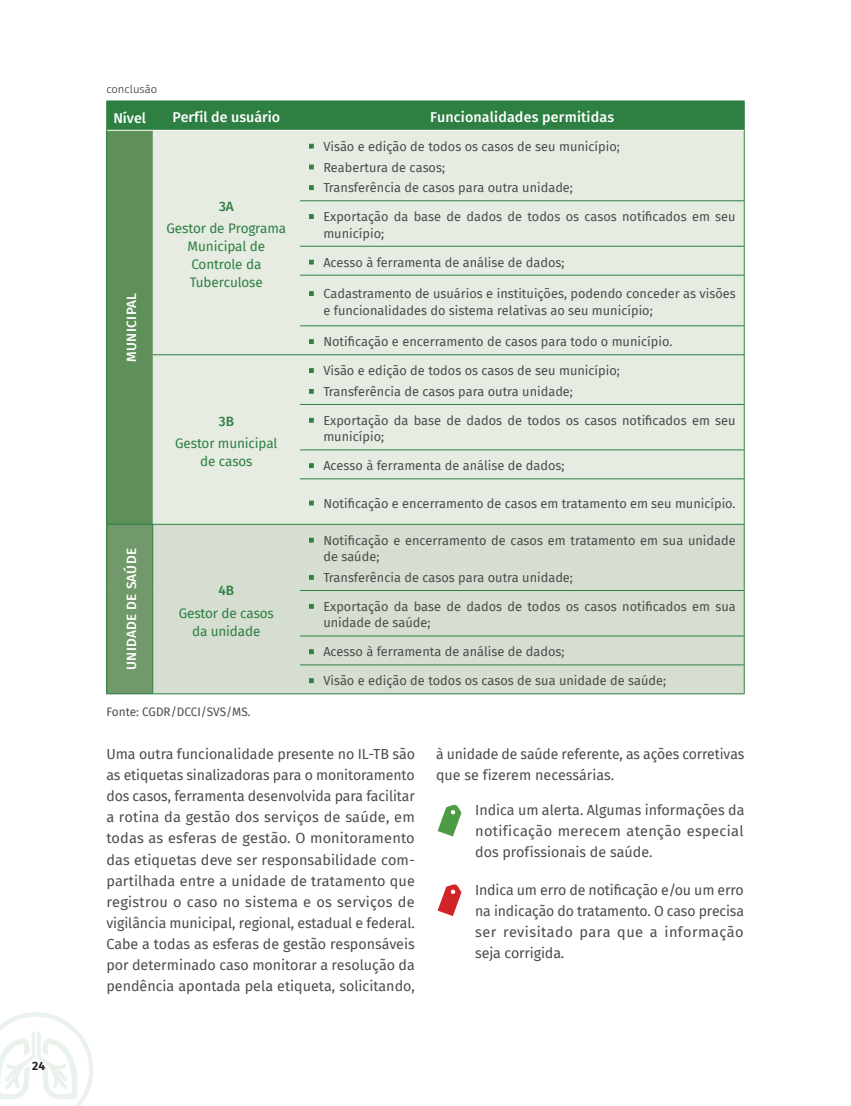
<style>
.page{position:relative;width:851px;height:1106px;background:#fff}
.page>*{position:absolute;margin:0;border:0;box-sizing:border-box;transform-origin:0 0}
.t1{font:14.25px/21px "Fira Sans";color:#4b4c4d}
.t2{font:500 14.25px "Fira Sans";letter-spacing:.01em;color:#fff}
.t3{font:13.5px/18px "Fira Sans";letter-spacing:-.01em;color:#2d7f42;text-align:center}
.t4{font:500 13.5px "Fira Sans";letter-spacing:.03em;color:#fff}
.t5{font:500 13.5px "Fira Sans";color:#2d7f42}
.t6{font:12.75px/16.5px "Fira Sans";color:#4b4c4d}
.t7{font:12px "Fira Sans";color:#4b4c4d}
.t8{font:700 12px "Fira Sans";color:#231f20}
.t9{font:300 11.25px "Fira Sans";color:#231f20}
</style>
<div class="page">
<svg style="left:0;top:1012px;width:93px;height:94px"></svg>
<div style="left:107px;top:130px;width:46px;height:394px;background:#5f905a"></div>
<div style="left:153px;top:131px;width:590px;height:393px;background:#e6ece2"></div>
<div style="left:107px;top:524px;width:46px;height:170px;background:#72996b"></div>
<div style="left:153px;top:525px;width:590px;height:168px;background:#d5ded0"></div>
<div style="left:106px;top:101px;width:638px;height:29px;background:#2d7f42"></div>
<hr style="left:106px;top:130px;width:1px;height:71px;background:#2d7f42">
<hr style="left:106px;top:201px;width:1px;height:45px;background:#2d7f42">
<svg style="left:106px;top:246px;width:1px;height:29px"></svg>
<hr style="left:106px;top:275px;width:1px;height:51px;background:#2d7f42">
<svg style="left:106px;top:326px;width:1px;height:29px"></svg>
<hr style="left:106px;top:355px;width:1px;height:49px;background:#2d7f42">
<hr style="left:106px;top:404px;width:1px;height:46px;background:#2d7f42">
<svg style="left:106px;top:450px;width:1px;height:29px"></svg>
<hr style="left:106px;top:479px;width:1px;height:45px;background:#2d7f42">
<hr style="left:743px;top:130px;width:1px;height:71px;background:#2d7f42">
<hr style="left:743px;top:201px;width:1px;height:45px;background:#2d7f42">
<svg style="left:743px;top:246px;width:1px;height:29px"></svg>
<hr style="left:743px;top:275px;width:1px;height:51px;background:#2d7f42">
<svg style="left:743px;top:326px;width:1px;height:28px"></svg>
<hr style="left:743px;top:355px;width:1px;height:49px;background:#2d7f42">
<hr style="left:743px;top:404px;width:1px;height:46px;background:#2d7f42">
<svg style="left:743px;top:450px;width:1px;height:29px"></svg>
<hr style="left:743px;top:479px;width:1px;height:45px;background:#2d7f42">
<hr style="left:300px;top:200px;width:443px;height:1px;background:#2d7f42">
<hr style="left:300px;top:246px;width:443px;height:1px;background:#2d7f42">
<hr style="left:300px;top:275px;width:443px;height:1px;background:#2d7f42">
<hr style="left:300px;top:325px;width:443px;height:1px;background:#2d7f42">
<hr style="left:300px;top:404px;width:443px;height:1px;background:#2d7f42">
<hr style="left:300px;top:449px;width:443px;height:1px;background:#2d7f42">
<hr style="left:300px;top:478px;width:443px;height:1px;background:#2d7f42">
<hr style="left:743px;top:524px;width:1px;height:66px;background:#2d7f42">
<hr style="left:743px;top:590px;width:1px;height:46px;background:#2d7f42">
<svg style="left:743px;top:636px;width:1px;height:57px"></svg>
<hr style="left:153px;top:693px;width:147px;height:1px;background:#2d7f42">
<hr style="left:300px;top:693px;width:444px;height:1px;background:#2d7f42">
<hr style="left:106px;top:524px;width:1px;height:66px;background:#2d7f42">
<hr style="left:106px;top:590px;width:1px;height:46px;background:#2d7f42">
<svg style="left:106px;top:636px;width:1px;height:57px"></svg>
<hr style="left:107px;top:524px;width:46px;height:1px;background:#2d7f42">
<hr style="left:152px;top:524px;width:1px;height:66px;background:#2d7f42">
<hr style="left:152px;top:590px;width:1px;height:46px;background:#2d7f42">
<svg style="left:152px;top:636px;width:1px;height:57px"></svg>
<hr style="left:106px;top:693px;width:47px;height:1px;background:#2d7f42">
<hr style="left:300px;top:590px;width:443px;height:1px;background:#2d7f42">
<hr style="left:300px;top:635px;width:443px;height:1px;background:#2d7f42">
<hr style="left:300px;top:664px;width:443px;height:1px;background:#2d7f42">
<hr style="left:153px;top:354px;width:147px;height:1px;background:#2d7f42">
<hr style="left:300px;top:354px;width:444px;height:1px;background:#2d7f42">
<hr style="left:153px;top:524px;width:147px;height:1px;background:#2d7f42">
<hr style="left:300px;top:524px;width:444px;height:1px;background:#2d7f42">
<hr style="left:107px;top:130px;width:46px;height:1px;background:#fff">
<svg style="left:437px;top:804px;width:24px;height:32px"></svg>
<svg style="left:437px;top:884px;width:24px;height:32px"></svg>
<svg style="left:309px;top:144px;width:5px;height:4px"></svg>
<svg style="left:309px;top:164px;width:5px;height:5px"></svg>
<svg style="left:309px;top:185px;width:5px;height:5px"></svg>
<svg style="left:309px;top:214px;width:5px;height:5px"></svg>
<svg style="left:309px;top:260px;width:5px;height:4px"></svg>
<svg style="left:309px;top:291px;width:5px;height:5px"></svg>
<svg style="left:309px;top:339px;width:5px;height:5px"></svg>
<svg style="left:309px;top:368px;width:5px;height:5px"></svg>
<svg style="left:309px;top:389px;width:5px;height:5px"></svg>
<svg style="left:309px;top:418px;width:5px;height:4px"></svg>
<svg style="left:309px;top:463px;width:5px;height:5px"></svg>
<svg style="left:309px;top:500px;width:5px;height:5px"></svg>
<svg style="left:309px;top:538px;width:5px;height:4px"></svg>
<svg style="left:309px;top:575px;width:5px;height:5px"></svg>
<svg style="left:309px;top:604px;width:5px;height:4px"></svg>
<svg style="left:309px;top:649px;width:5px;height:5px"></svg>
<svg style="left:309px;top:678px;width:5px;height:5px"></svg>
<p class="t8" style="left:32px;top:1055px;width:14px">24</p>
<p class="t9" style="left:106px;top:82px;width:52px">conclusão</p>
<p class="t2" style="left:113px;top:106px;width:34px">Nível</p>
<p class="t2" style="left:172px;top:106px;width:109px">Perfil de usuário</p>
<p class="t2" style="left:430px;top:106px;width:186px">Funcionalidades permitidas</p>
<p class="t4" style="left:120px;top:362px;width:69px;rotate:-90deg">Municipal</p>
<p class="t5" style="left:219px;top:195px;width:16px">3A</p>
<p class="t3" style="left:166px;top:219px;width:121px">Gestor de Programa<br>Municipal de<br>Controle da<br>Tuberculose</p>
<p class="t5" style="left:219px;top:410px;width:17px">3B</p>
<p class="t3" style="left:175px;top:434px;width:104px">Gestor municipal de casos</p>
<p class="t4" style="left:120px;top:670px;width:122px;rotate:-90deg">Unidade de Saúde</p>
<p class="t5" style="left:218px;top:579px;width:17px">4B</p>
<p class="t3" style="left:179px;top:603px;width:97px">Gestor de casos da unidade</p>
<p class="t7" style="left:106px;top:703px;width:146px">Fonte: CGDR/DCCI/SVS/MS.</p>
<p class="t6" style="left:323px;top:136px;width:298px;line-height:20.7px">Visão e edição de todos os casos de seu município;<br>Reabertura de casos;<br>Transferência de casos para outra unidade;</p>
<p class="t6" style="left:323px;top:208px;width:414px">Exportação da base de dados de todos os casos notificados em seu município;</p>
<p class="t6" style="left:323px;top:254px;width:242px">Acesso à ferramenta de análise de dados;</p>
<p class="t6" style="left:323px;top:285px;width:414px">Cadastramento de usuários e instituições, podendo conceder as visões e funcionalidades do sistema relativas ao seu município;</p>
<p class="t6" style="left:323px;top:333px;width:350px">Notificação e encerramento de casos para todo o município.</p>
<p class="t6" style="left:323px;top:360px;width:298px;line-height:20.7px">Visão e edição de todos os casos de seu município;<br>Transferência de casos para outra unidade;</p>
<p class="t6" style="left:323px;top:412px;width:414px">Exportação da base de dados de todos os casos notificados em seu município;</p>
<p class="t6" style="left:323px;top:457px;width:242px">Acesso à ferramenta de análise de dados;</p>
<p class="t6" style="left:323px;top:494px;width:414px">Notificação e encerramento de casos em tratamento em seu município.</p>
<p class="t6" style="left:323px;top:531px;width:414px">Notificação e encerramento de casos em tratamento em sua unidade de saúde;</p>
<p class="t6" style="left:323px;top:569px;width:251px">Transferência de casos para outra unidade;</p>
<p class="t6" style="left:323px;top:598px;width:414px">Exportação da base de dados de todos os casos notificados em sua unidade de saúde;</p>
<p class="t6" style="left:323px;top:643px;width:242px">Acesso à ferramenta de análise de dados;</p>
<p class="t6" style="left:323px;top:672px;width:344px">Visão e edição de todos os casos de sua unidade de saúde;</p>
<p class="t1" style="left:106px;top:743px;width:310px">Uma outra funcionalidade presente no IL-TB são as etiquetas sinalizadoras para o monitoramento dos casos, ferramenta desenvolvida para facilitar a rotina da gestão dos serviços de saúde, em todas as esferas de gestão. O monitoramento das etiquetas deve ser responsabilidade com&shy;partilhada entre a unidade de tratamento que registrou o caso no sistema e os serviços de vigilância municipal, regional, estadual e federal.<br>Cabe a todas as esferas de gestão responsáveis por determinado caso monitorar a resolução da pendência apontada pela etiqueta, solicitando,</p>
<p class="t1" style="left:436px;top:743px;width:310px">à unidade de saúde referente, as ações corretivas que se fizerem necessárias.</p>
<p class="t1" style="left:475px;top:799px;width:271px;text-align:justify">Indica um alerta. Algumas informações da notificação merecem atenção especial dos profissionais de saúde.</p>
<p class="t1" style="left:475px;top:878px;width:270px;text-align:justify">Indica um erro de notificação e/ou um erro na indicação do tratamento. O caso precisa ser revisitado para que a informação seja corrigida.</p>
</div>
